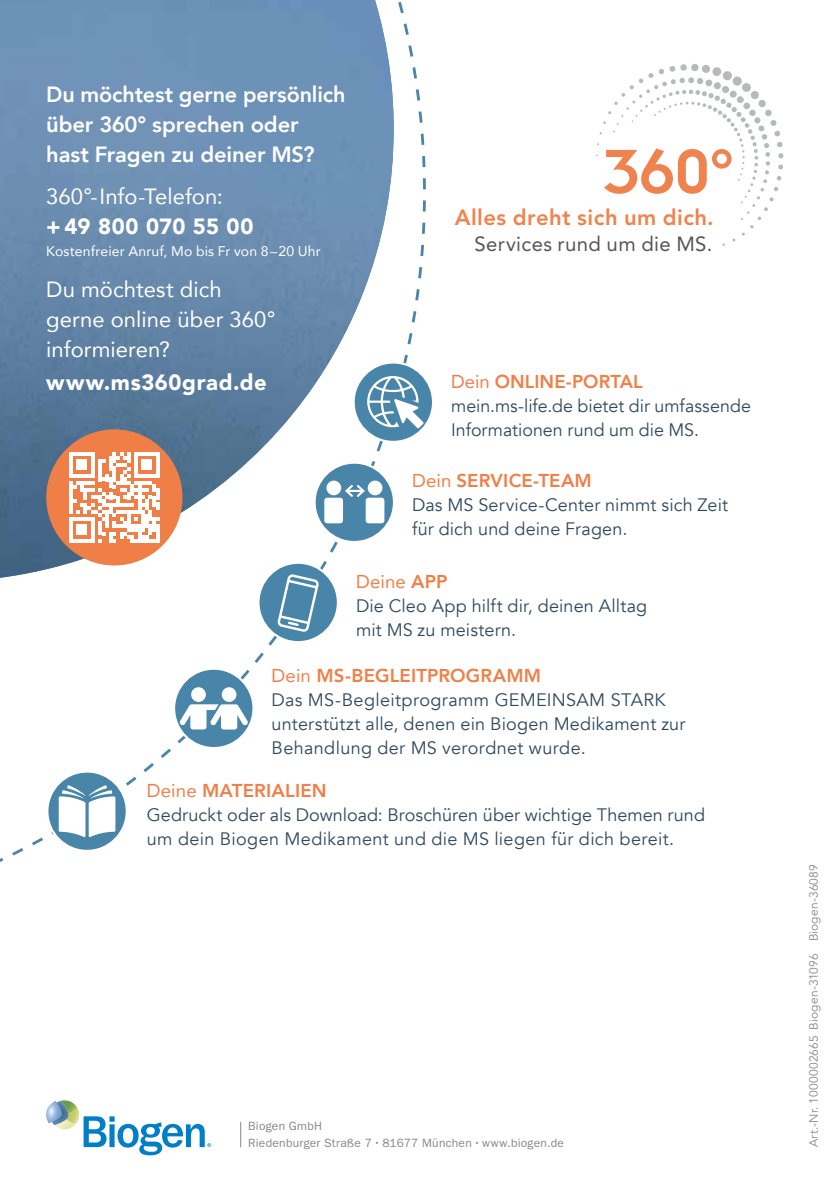
<style>
.page{position:relative;width:840px;height:1191px;background:#fff}
.page>*{position:absolute;margin:0;border:0;box-sizing:border-box;transform-origin:0 0}
.t1{font:800 22px/30px "Avenir";letter-spacing:-.005em;color:#fff}
.t2{font:22px/30px "Avenir";letter-spacing:.005em;color:#fff}
.t3{font:900 22px "Avenir";letter-spacing:.025em;color:#fff}
.t4{font:800 22px "Avenir";letter-spacing:.02em;color:#f0824d}
.t5{font:20.4px "Avenir";letter-spacing:.02em;color:#565655}
.t6{font:800 18.6px "Avenir";letter-spacing:.005em;color:#f07f47}
.t7{font:18.6px "Avenir";letter-spacing:.005em;color:#f07f47}
.t8{font:18px/24px "Avenir";letter-spacing:.01em;color:#30495f}
.t9{font:14px "Avenir";letter-spacing:.01em;color:#fff}
.t10{font:12px/17.2px "Franklin Gothic LT Pro";letter-spacing:.02em;color:#868786}
.t11{font:12px "Avenir";letter-spacing:.015em;color:#868786}
.s1{font-weight:400}
.s2{font-weight:800}
</style>
<div class="page">
<img style="left:0;top:0;width:394px;height:578px">
<div style="left:174px;top:668px;width:79px;height:80px;background:#4985a8;border-radius:50%"></div>
<div style="left:173px;top:667px;width:81px;height:82px;border:2px solid #fff;border-radius:50%"></div>
<div style="left:221px;top:687px;width:15px;height:15px;background:#fff;border-radius:50%"></div>
<div style="left:191px;top:687px;width:15px;height:15px;background:#fff;border-radius:50%"></div>
<svg style="left:179px;top:704px;width:69px;height:25px"></svg>
<svg style="left:47px;top:771px;width:80px;height:80px;background:#6094b3"></svg>
<svg style="left:59px;top:785px;width:56px;height:52px"></svg>
<div style="left:46px;top:770px;width:82px;height:82px;border:2px solid #fff;border-radius:50%"></div>
<div style="left:258px;top:563px;width:80px;height:79px;background:#4985a8;border-radius:50%"></div>
<div style="left:257px;top:561px;width:82px;height:82px;border:2px solid #fff;border-radius:50%"></div>
<svg style="left:277px;top:574px;width:42px;height:58px"></svg>
<div style="left:314px;top:462px;width:80px;height:80px;background:#4985a8;border-radius:50%"></div>
<div style="left:313px;top:461px;width:82px;height:82px;border:2px solid #fff;border-radius:50%"></div>
<svg style="left:345px;top:485px;width:20px;height:12px"></svg>
<div style="left:326px;top:480px;width:15px;height:15px;background:#fff;border-radius:50%"></div>
<div style="left:367px;top:480px;width:15px;height:15px;background:#fff;border-radius:50%"></div>
<div style="left:324px;top:498px;width:19px;height:25px;background:#fff;border-radius:3px"></div>
<div style="left:365px;top:498px;width:19px;height:25px;background:#fff;border-radius:3px"></div>
<div style="left:46px;top:429px;width:136px;height:136px;background:#f07f47;border-radius:50%"></div>
<svg style="left:69px;top:452px;width:90px;height:90px"></svg>
<div style="left:680px;top:64px;width:6px;height:7px;background:#b7babc;border-radius:50%"></div>
<svg style="left:596px;top:66px;width:187px;height:180px"></svg>
<svg style="left:353px;top:362px;width:80px;height:80px;background:#5e93b2"></svg>
<div style="left:352px;top:361px;width:82px;height:82px;border:2px solid #fff;border-radius:50%"></div>
<svg style="left:367px;top:376px;width:56px;height:52px"></svg>
<svg style="left:46px;top:1100px;width:165px;height:55px"></svg>
<svg style="left:240px;top:1122px;width:1px;height:25px"></svg>
<p class="t1" style="left:46px;top:79px;width:300px">Du möchtest gerne persönlich über 360° sprechen oder hast Fragen zu deiner MS?</p>
<p class="t2" style="left:46px;top:181px;width:178px">360°-Info-Telefon:</p>
<p class="t3" style="left:46px;top:207px;width:209px">+ 49 800 070 55 00</p>
<p class="t9" style="left:46px;top:240px;width:276px">Kostenfreier Anruf, Mo bis Fr von 8 – 20 Uhr</p>
<p class="t2" style="left:46px;top:274px;width:231px">Du möchtest dich gerne online über 360° informieren?</p>
<p class="t3" style="left:46px;top:363px;width:222px">www.ms360grad.de</p>
<p class="t4" style="left:454px;top:201px;width:260px">Alles dreht sich um dich.</p>
<p class="t5" style="left:474px;top:227px;width:239px">Services rund um die MS.</p>
<p class="t6" style="left:451px;top:367px;width:193px"><span class="s1">Dein</span> ONLINE-PORTAL</p>
<p class="t8" style="left:451px;top:394px;width:301px">mein.ms-life.de bietet dir umfassende<br>Informationen rund um die MS.</p>
<p class="t6" style="left:412px;top:466px;width:181px"><span class="s1">Dein</span> SERVICE-TEAM</p>
<p class="t8" style="left:412px;top:493px;width:317px">Das MS Service-Center nimmt sich Zeit für dich und deine Fragen.</p>
<p class="t7" style="left:356px;top:566px;width:93px">Deine <span class="s2">APP</span></p>
<p class="t8" style="left:356px;top:594px;width:292px">Die Cleo App hilft dir, deinen Alltag mit MS zu meistern.</p>
<p class="t6" style="left:271px;top:660px;width:271px"><span class="s1">Dein</span> MS-BEGLEITPROGRAMM</p>
<p class="t8" style="left:271px;top:688px;width:415px">Das MS-Begleitprogramm GEMEINSAM STARK unter stützt alle, denen ein Biogen Medikament zur<br>Behandlung der MS verordnet wurde.</p>
<p class="t6" style="left:147px;top:775px;width:181px"><span class="s1">Deine</span> MATERIALIEN</p>
<p class="t8" style="left:147px;top:802px;width:559px">Gedruckt oder als Download: Broschüren über wichtige Themen rund um dein Biogen Medikament und die MS liegen für dich bereit.</p>
<p class="t10" style="left:248px;top:1117px;width:317px">Biogen GmbH<br>Riedenburger Straße 7 • 81677 München • www.biogen.de</p>
<p class="t11" style="left:806px;top:941px;width:79px;rotate:-90deg">Biogen-36089</p>
<p class="t11" style="left:806px;top:1147px;width:195px;rotate:-90deg">Art.-Nr. 1000002665 Biogen-31096</p>
</div>
